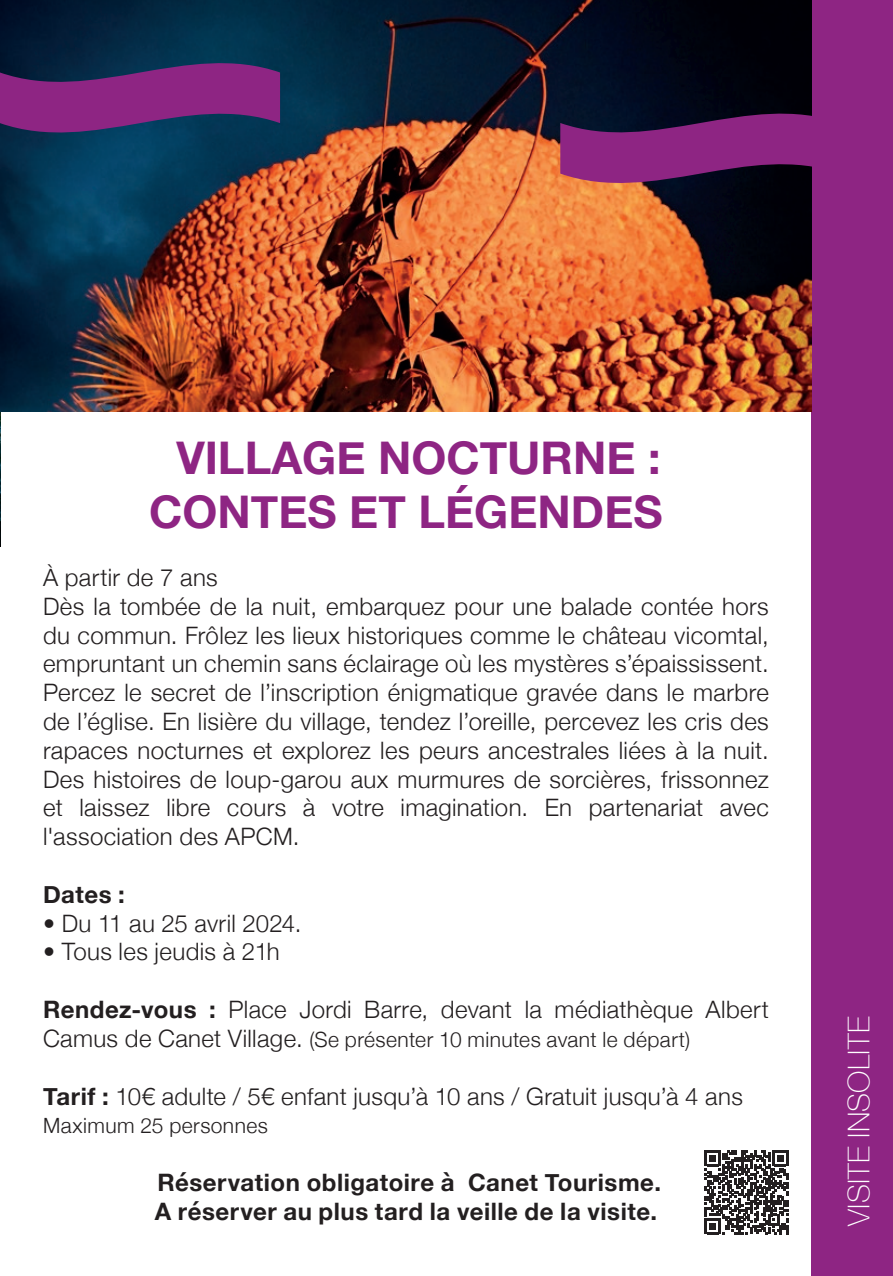
<style>
.page{position:relative;width:893px;height:1276px;background:#fff}
.page>*{position:absolute;margin:0;border:0;box-sizing:border-box;transform-origin:0 0}
.t1{font:700 45px/54px "Helvetica Neue";color:#8e2583;text-align:center}
.t2{font:100 30px "Helvetica Neue";letter-spacing:.01em;color:#fff}
.t3{font:300 24px/28.8px "Helvetica Neue";letter-spacing:.015em;color:#231f20}
.t4{font:700 24px/28.8px "Helvetica Neue";letter-spacing:.025em;color:#231f20}
.t5{font:300 21px "Helvetica Neue";letter-spacing:.02em;color:#231f20}
.s1{font-weight:700}
.s2{font-size:24px}
</style>
<div class="page">
<img style="left:0;top:411px;width:1px;height:135px">
<div style="left:811px;top:0;width:82px;height:1276px;background:#8e2583"></div>
<svg style="left:705px;top:1150px;width:83px;height:84px"></svg>
<img style="left:0;top:0;width:811px;height:411px">
<svg style="left:0;top:40px;width:280px;height:115px;background:#402b65"></svg>
<svg style="left:560px;top:91px;width:252px;height:115px;background:#53204a"></svg>
<h1 class="t1" style="left:149px;top:432px;width:515px">VILLAGE NOCTURNE :<br>CONTES ET LÉGENDES</h1>
<p class="t3" style="left:43px;top:561px;width:727px">À partir de 7 ans<br>Dès la tombée de la nuit, embarquez pour une balade contée hors du commun. Frôlez les lieux historiques comme le château vicomtal, empruntant un chemin sans éclairage où les mystères s’épaississent.<br>Percez le secret de l’inscription énigmatique gravée dans le marbre de l’église. En lisière du village, tendez l’oreille, percevez les cris des rapaces nocturnes et explorez les peurs ancestrales liées à la nuit.<br>Des histoires de loup-garou aux murmures de sorcières, frissonnez et laissez libre cours à votre imagination. En partenariat avec l'association des APCM.</p>
<p class="t4" style="left:43px;top:880px;width:83px">Dates :</p>
<p class="t3" style="left:43px;top:907px;width:260px">• Du 11 au 25 avril 2024.</p>
<p class="t3" style="left:43px;top:935px;width:238px">• Tous les jeudis à 21h</p>
<p class="t3" style="left:43px;top:993px;width:727px"><span class="s1">Rendez-vous :</span> Place Jordi Barre, devant la médiathèque Albert</p>
<p class="t5" style="left:43px;top:1022px;width:649px"><span class="s2">Camus de Canet Village.</span> (Se présenter 10 minutes avant le départ)</p>
<p class="t3" style="left:43px;top:1079px;width:701px"><span class="s1">Tarif :</span> 10€ adulte / 5€ enfant jusqu’à 10 ans / Gratuit jusqu’à 4 ans</p>
<p class="t5" style="left:43px;top:1109px;width:226px">Maximum 25 personnes</p>
<p class="t4" style="left:155px;top:1168px;width:508px">Réservation obligatoire à Canet Tourisme.<br>A réserver au plus tard la veille de la visite.</p>
<p class="t2" style="left:836px;top:1226px;width:211px;rotate:-90deg">VISITE INSOLITE</p>
</div>
